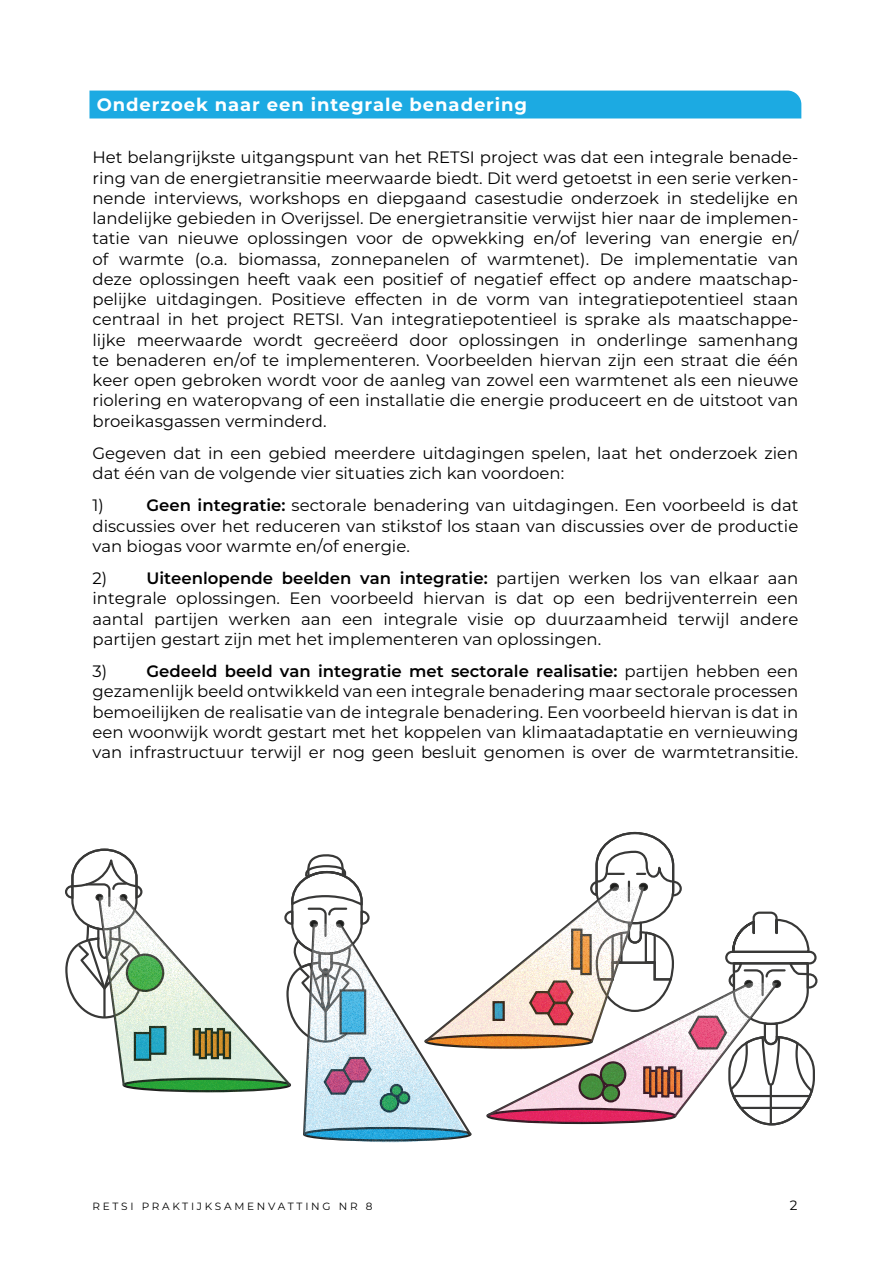
<style>
.page{position:relative;width:893px;height:1263px;background:#fff}
.page>*{position:absolute;margin:0;border:0;box-sizing:border-box;transform-origin:0 0}
.t1{font:700 18px "Montserrat";letter-spacing:.05em;color:#fff}
.t2{font:16.5px/20.2px "Montserrat";color:#000;text-align:justify}
.t3{font:13.5px "Montserrat";color:#000}
.t4{font:10.5px "Montserrat";letter-spacing:.26em;color:#000}
.s1{font-weight:600}
</style>
<div class="page">
<svg style="left:89px;top:90px;width:713px;height:29px;background:#25ade3"></svg>
<svg style="left:65px;top:831px;width:753px;height:278px"></svg>
<img style="left:495px;top:956px;width:308px;height:170px">
<img style="left:72px;top:871px;width:245px;height:238px">
<img style="left:399px;top:860px;width:271px;height:215px">
<img style="left:277px;top:897px;width:218px;height:246px">
<p class="t1" style="left:97px;top:92px;width:432px">Onderzoek naar een integrale benadering</p>
<p class="t2" style="left:92px;top:147px;width:707px">Het belangrijkste uitgangspunt van het RETSI project was dat een integrale benade&shy;ring van de energietransitie meerwaarde biedt. Dit werd getoetst in een serie verken&shy;nende interviews, workshops en diepgaand casestudie onderzoek in stedelijke en landelijke gebieden in Overijssel. De energietransitie verwijst hier naar de implemen&shy;tatie van nieuwe oplossingen voor de opwekking en/of levering van energie en/ of warmte (o.a. biomassa, zonnepanelen of warmtenet). De implementatie van deze oplossingen heeft vaak een positief of negatief effect op andere maatschap&shy;pelijke uitdagingen. Positieve effecten in de vorm van integratiepotentieel staan centraal in het project RETSI. Van integratiepotentieel is sprake als maatschappe&shy;lijke meerwaarde wordt gecreëerd door oplossingen in onderlinge samenhang te benaderen en/of te implementeren. Voorbeelden hiervan zijn een straat die één keer open gebroken wordt voor de aanleg van zowel een warmtenet als een nieuwe riolering en wateropvang of een installatie die energie produceert en de uitstoot van broeikasgassen verminderd.</p>
<p class="t2" style="left:92px;top:442px;width:707px">Gegeven dat in een gebied meerdere uitdagingen spelen, laat het onderzoek zien dat één van de volgende vier situaties zich kan voordoen:</p>
<p class="t2" style="left:92px;top:495px;width:13px">1)</p>
<p class="t2" style="left:92px;top:495px;width:707px;text-indent:54px"><span class="s1">Geen integratie:</span> sectorale benadering van uitdagingen. Een voorbeeld is dat discussies over het reduceren van stikstof los staan van discussies over de productie van biogas voor warmte en/of energie.</p>
<p class="t2" style="left:92px;top:568px;width:707px">2) <span class="s1">Uiteenlopende beelden van integratie:</span> partijen werken los van elkaar aan integrale oplossingen. Een voorbeeld hiervan is dat op een bedrijventerrein een aantal partijen werken aan een integrale visie op duurzaamheid terwijl andere partijen gestart zijn met het implementeren van oplossingen.</p>
<p class="t2" style="left:92px;top:661px;width:707px">3) <span class="s1">Gedeeld beeld van integratie met sectorale realisatie:</span> partijen hebben een gezamenlijk beeld ontwikkeld van een integrale benadering maar sectorale processen bemoeilijken de realisatie van de integrale benadering. Een voorbeeld hiervan is dat in een woonwijk wordt gestart met het koppelen van klimaatadaptatie en vernieuwing van infrastructuur terwijl er nog geen besluit genomen is over de warmtetransitie.</p>
<p class="t4" style="left:92px;top:1199px;width:282px">RETSI PRAKTIJKSAMENVATTING NR 8</p>
<p class="t3" style="left:790px;top:1196px;width:9px">2</p>
</div>
